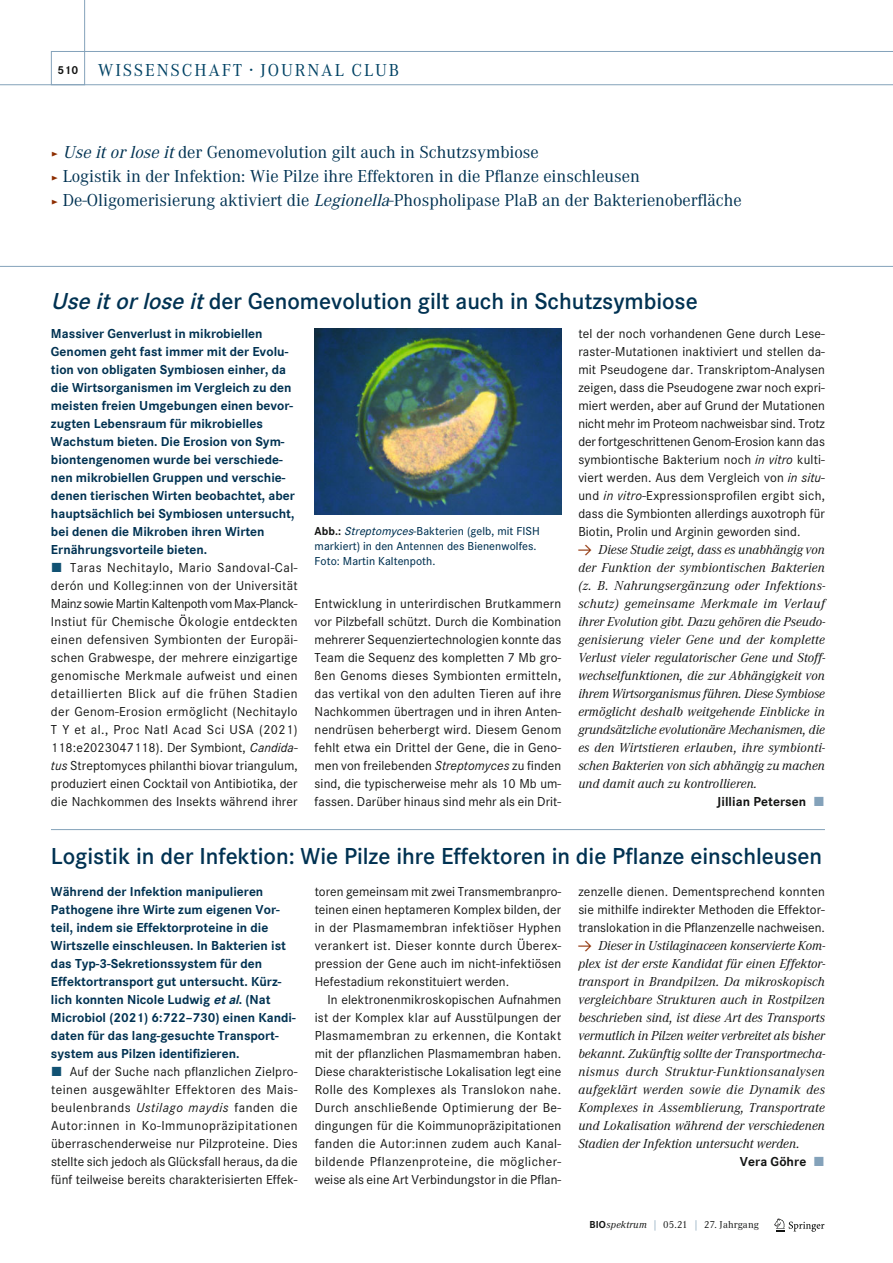
<style>
.page{position:relative;width:893px;height:1263px;background:#fff}
.page>*{position:absolute;margin:0;border:0;box-sizing:border-box;transform-origin:0 0}
.t1{font:600 24px "Corporate S";letter-spacing:-.005em;color:#003252}
.t2{font:18px/24px "Corporate A";color:#003252}
.t3{font:18px "Corporate A";letter-spacing:.1em;color:#004264}
.t4{font:13.5px/18px "Corporate S";letter-spacing:.01em;color:#131413;text-align:justify}
.t5{font:italic 13.5px/18px "Corporate A";letter-spacing:.005em;color:#131413;text-align:justify}
.t6{font:700 13.5px/18px "Corporate S";color:#003252}
.t7{font:700 13.5px "Corporate S";letter-spacing:.005em;color:#131413}
.t8{font:500 12px/15px "Corporate S";letter-spacing:.005em;color:#003252}
.t9{font:10.5px "Corporate A";letter-spacing:.015em;color:#131413}
.s1{font-family:"Corporate S";font-weight:700;font-size:12px;color:#131413}
.s2{font-family:"The Sans Expert";font-size:13.5px;color:#8d2d00}
.s3{font-style:italic}
.s4{font-family:"The Sans Expert";font-style:normal;color:#8d2d00}
.s5{font-family:"The Sans Expert";font-weight:400;color:#84a2ba}
.s6{font-weight:700;color:#003252}
.s7{font-family:"The Sans Expert";color:#115273}
.s8{font-weight:700;color:#131413}
.s9{font-family:"The Sans Expert";font-weight:400;color:#115273}
.s10{font-weight:400;color:#131413}
.s11{font-weight:400;font-style:italic;color:#131413}
.s12{font-family:"Corporate S";font-weight:700}
.s13{color:#658ba6}
</style>
<div class="page">
<svg style="left:774px;top:1218px;width:50px;height:14px"></svg>
<hr style="left:0;top:266px;width:893px;height:1px;background:#84a2ba">
<img style="left:315px;top:328px;width:246px;height:187px">
<hr style="left:51px;top:829px;width:774px;height:1px;background:#84a2ba">
<svg style="left:0;top:0;width:85px;height:85px"></svg>
<div style="left:51px;top:51px;width:842px;height:34px;border:1px solid #84a2ba"></div>
<h2 class="t3" style="left:58px;top:63px;width:343px"><span class="s1">510</span> WISSENSCHAFT · JOURNAL CLUB</h2>
<p class="t2" style="left:51px;top:141px;width:692px"><span class="s2">ÿ</span> <span class="s3">Use itorlose it</span>der Genomevolution gilt auch in Schutzsymbiose<br><span class="s2">ÿ</span> Logistik in der Infektion: Wie Pilze ihre Effektoren in die Pflanze einschleusen<br><span class="s2">ÿ</span> De-Oligomerisierung aktiviert die <span class="s3">Legionella</span>-Phospholipase PlaB an der Bakterienoberfläche</p>
<h1 class="t1" style="left:51px;top:292px;width:648px"><span class="s3">Use itorlose it</span>der Genomevolution gilt auch in Schutzsymbiose</h1>
<p class="t4" style="left:578px;top:326px;width:248px">tel der noch vorhandenen Gene durch Lese&shy;raster-Mutationen inaktiviert und stellen da&shy;mit Pseudogene dar. Transkriptom-Analysen zeigen, dass die Pseudogene zwar noch expri&shy;miert werden, aber auf Grund der Mutationen nicht mehr im Proteom nachweisbar sind. Trotz der fortgeschrittenen Genom-Erosion kann das symbiontische Bakterium noch <span class="s3">in vitro</span> kulti&shy;viert werden. Aus dem Vergleich von <span class="s3">in situ&shy;</span>und <span class="s3">in vitro</span>-Expressionsprofilen ergibt sich, dass die Symbionten allerdings auxotroph für Biotin, Prolin und Arginin geworden sind.</p>
<p class="t5" style="left:578px;top:542px;width:248px"><span class="s4">Y</span> Diese Studie zeigt, dass es unabhängig von der Funktion der symbiontischen Bakterien (z. B. Nahrungsergänzung oder Infektions&shy;schutz) gemeinsame Merkmale im Verlauf ihrer Evolution gibt. Dazu gehören die Pseudo&shy;genisierung vieler Gene und der komplette Verlust vieler regulatorischer Gene und Stoff&shy;wechselfunktionen, die zur Abhängigkeit von ihrem Wirtsorganismus führen. Diese Symbiose ermöglicht deshalb weitgehende Einblicke in grundsätzliche evolutionäre Mechanismen, die es den Wirtstieren erlauben, ihre symbionti&shy;schen Bakterien von sich abhängig zu machen und damit auch zu kontrollieren.</p>
<p class="t7" style="left:717px;top:797px;width:110px">Jillian Petersen <span class="s5">ó</span></p>
<p class="t4" style="left:51px;top:326px;width:248px;text-align:left"><span class="s6">Massiver Genverlust in mikrobiellen Genomen geht fast immer mit der Evolu&shy;tion von obligaten Symbiosen einher, da die Wirtsorganismen im Vergleich zu den meisten freien Umgebungen einen bevor&shy;zugten Lebensraum für mikrobielles Wachstum bieten. Die Erosion von Sym&shy;biontengenomen wurde bei verschiede&shy;nen mikrobiellen Gruppen und verschie&shy;denen tierischen Wirten beobachtet, aber hauptsächlich bei Symbiosen untersucht, bei denen die Mikroben ihren Wirten Ernährungsvorteile bieten.<br></span><span class="s7">ó</span> Taras Nechitaylo, Mario Sandoval-Cal&shy;derón und Kolleg:innen von der Universität Mainz sowie Martin Kaltenpoth vom Max-Planck-Instiut für Chemische Ökologie entdeckten einen defensiven Symbionten der Europäi&shy;schen Grabwespe, der mehrere einzigartige genomische Merkmale aufweist und einen detaillierten Blick auf die frühen Stadien der Genom-Erosion ermöglicht (Nechitaylo T Y et al., Proc Natl Acad Sci USA (2021)<br>118:e2023047118). Der Symbiont, <span class="s3">Candida&shy;tus</span> Streptomyces philanthi biovar triangulum, produziert einen Cocktail von Antibiotika, der die Nachkommen des Insekts während ihrer</p>
<p class="t8" style="left:315px;top:525px;width:227px"><span class="s8">Abb.:</span> <span class="s3">Streptomyces</span>-Bakterien (gelb, mit FISH markiert) in den Antennen des Bienenwolfes.<br>Foto: Martin Kaltenpoth.</p>
<p class="t4" style="left:315px;top:596px;width:248px">Entwicklung in unterirdischen Brutkammern vor Pilzbefall schützt. Durch die Kombination mehrerer Sequenziertechnologien konnte das Team die Sequenz des kompletten 7 Mb gro&shy;ßen Genoms dieses Symbionten ermitteln, das vertikal von den adulten Tieren auf ihre Nachkommen übertragen und in ihren Anten&shy;nendrüsen beherbergt wird. Diesem Genom fehlt etwa ein Drittel der Gene, die in Geno&shy;men von freilebenden <span class="s3">Streptomyces</span> zu finden sind, die typischerweise mehr als 10 Mb um&shy;fassen. Darüber hinaus sind mehr als ein Drit-</p>
<h1 class="t1" style="left:51px;top:848px;width:772px">Logistik in der Infektion: Wie Pilze ihre Effektoren in die Pflanze einschleusen</h1>
<p class="t4" style="left:578px;top:884px;width:248px">zenzelle dienen. Dementsprechend konnten sie mithilfe indirekter Methoden die Effektor&shy;translokation in die Pflanzenzelle nachweisen.</p>
<p class="t5" style="left:578px;top:938px;width:248px"><span class="s4">Y</span> Dieser in Ustilaginaceen konservierte Kom&shy;plex ist der erste Kandidat für einen Effektor&shy;transport in Brandpilzen. Da mikroskopisch vergleichbare Strukturen auch in Rostpilzen beschrieben sind, ist diese Art des Transports vermutlich in Pilzen weiter verbreitet als bisher bekannt. Zukünftig sollte der Transportmecha&shy;nismus durch Struktur-Funktionsanalysen aufgeklärt werden sowie die Dynamik des Komplexes in Assemblierung, Transportrate und Lokalisation während der verschiedenen Stadien der Infektion untersucht werden.</p>
<p class="t7" style="left:740px;top:1157px;width:87px">Vera Göhre <span class="s5">ó</span></p>
<p class="t6" style="left:51px;top:884px;width:248px">Während der Infektion manipulieren Pathogene ihre Wirte zum eigenen Vor&shy;teil, indem sie Effektorproteine in die Wirtszelle einschleusen. In Bakterien ist das Typ-3-Sekretionssystem für den Effektortransport gut untersucht. Kürz&shy;lich konnten Nicole Ludwig <span class="s3">etal</span>. (Nat Microbiol (2021) 6:722–730) einen Kandi&shy;daten für das lang-gesuchte Transport&shy;system aus Pilzen identifizieren.<br><span class="s9">ó</span> <span class="s10">Auf der Suche nach pflanzlichen Zielpro&shy;teinen ausgewählter Effektoren des Mais&shy;beulenbrands</span> <span class="s11">Ustilago maydis</span> <span class="s10">fanden die Autor:innen in Ko-Immunopräzipitationen überraschenderweise nur Pilzproteine. Dies stellte sich jedoch als Glücksfall heraus, da die fünf teilweise bereits charakterisierten Effek-</span></p>
<p class="t4" style="left:315px;top:884px;width:248px">toren gemeinsam mit zwei Transmembranpro&shy;teinen einen heptameren Komplex bilden, der in der Plasmamembran infektiöser Hyphen verankert ist. Dieser konnte durch Überex&shy;pression der Gene auch im nicht-infektiösen Hefestadium rekonstituiert werden.</p>
<p class="t4" style="left:315px;top:992px;width:248px;text-indent:13px">In elektronenmikroskopischen Aufnahmen ist der Komplex klar auf Ausstülpungen der Plasmamembran zu erkennen, die Kontakt mit der pflanzlichen Plasmamembran haben.<br>Diese charakteristische Lokalisation legt eine Rolle des Komplexes als Translokon nahe.<br>Durch anschließende Optimierung der Be&shy;dingungen für die Koimmunopräzipitationen fanden die Autor:innen zudem auch Kanal&shy;bildende Pflanzenproteine, die möglicher&shy;weise als eine Art Verbindungstor in die Pflan-</p>
<p class="t9" style="left:589px;top:1221px;width:171px"><span class="s12">BIO</span><span class="s3">spektrum</span> <span class="s13">|</span> 05.21 <span class="s13">|</span> 27. Jahrgang</p>
</div>
